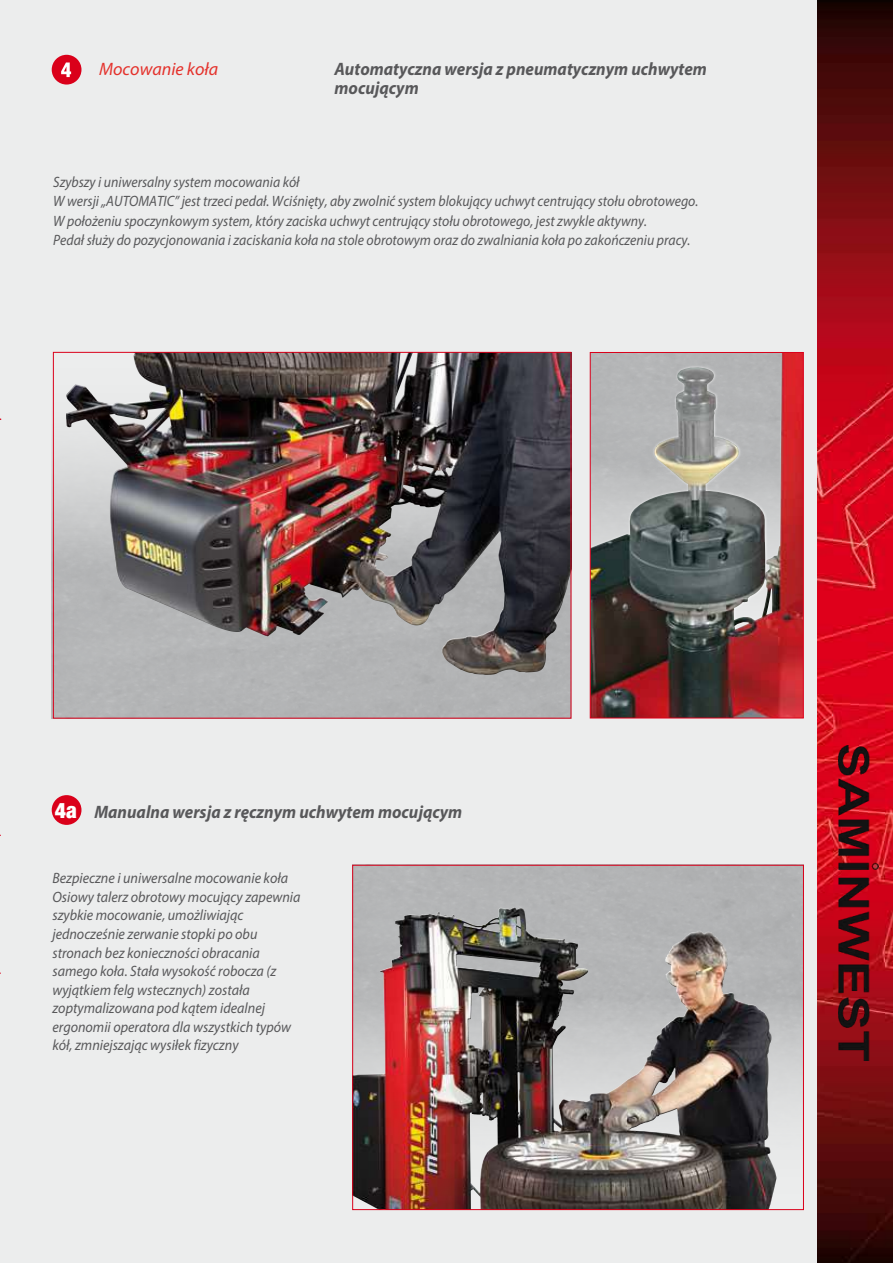
<style>
.page{position:relative;width:893px;height:1263px;background:#fff}
.page>*{position:absolute;margin:0;border:0;box-sizing:border-box;transform-origin:0 0}
.t1{font:900 condensed 21.6px "Helvetica Neue";color:#fff}
.t2{font:italic 700 18px/18.6px "Myriad Pro";color:#58585a;scale:.94 1}
.t3{font:italic 18px "Myriad Pro";color:#e4312b}
.t4{font:italic 15px/18.6px "Myriad Pro";color:#58585a;scale:.94 1}
.t5{font:italic 15px/19.5px "Myriad Pro";color:#58585a;scale:.92 1}
</style>
<div class="page">
<div style="left:0;top:0;width:817px;height:1263px;background:#eceded"></div>
<img style="left:818px;top:0;width:75px;height:1263px">
<img style="left:52px;top:352px;width:517px;height:366px">
<div style="left:353px;top:908px;width:450px;height:301px;background:#000;opacity:.75"></div>
<div style="left:352px;top:865px;width:452px;height:345px;border:1px solid #da001a"></div>
<div style="left:52px;top:55px;width:29px;height:30px;background:#da001a;border-radius:50%"></div>
<svg style="left:61px;top:63px;width:10px;height:14px"></svg>
<div style="left:67px;top:675px;width:502px;height:23px;background:#b3b4b5"></div>
<div style="left:67px;top:352px;width:504px;height:323px;background:#000;opacity:.45"></div>
<div style="left:52px;top:795px;width:29px;height:30px;background:#da001a;border-radius:50%"></div>
<img style="left:592px;top:354px;width:210px;height:362px">
<div style="left:590px;top:352px;width:214px;height:366px;border:1px solid #da001a"></div>
<img style="left:838px;top:745px;width:40px;height:316px">
<p class="t3" style="left:99px;top:58px;width:120px">Mocowanie koła</p>
<p class="t2" style="left:334px;top:59px;width:398px">Automatyczna wersja z pneumatycznym uchwytem mocującym</p>
<p class="t5" style="left:53px;top:171px;width:703px">Szybszy i uniwersalny system mocowania kół<br>W wersji „AUTOMATIC” jest trzeci pedał. Wciśnięty, aby zwolnić system blokujący uchwyt centrujący stołu obrotowego.<br>W położeniu spoczynkowym system, który zaciska uchwyt centrujący stołu obrotowego, jest zwykle aktywny.<br>Pedał służy do pozycjonowania i zaciskania koła na stole obrotowym oraz do zwalniania koła po zakończeniu pracy.</p>
<h1 class="t1" style="left:55px;top:793px;width:24px">4a</h1>
<p class="t2" style="left:94px;top:801px;width:393px">Manualna wersja z ręcznym uchwytem mocującym</p>
<p class="t4" style="left:52px;top:869px;width:265px">Bezpieczne i uniwersalne mocowanie koła Osiowy talerz obrotowy mocujący zapewnia szybkie mocowanie, umożliwiając jednocześnie zerwanie stopki po obu stronach bez konieczności obracania samego koła. Stała wysokość robocza (z wyjątkiem felg wstecznych) została zoptymalizowana pod kątem idealnej ergonomii operatora dla wszystkich typów kół, zmniejszając wysiłek fizyczny</p>
</div>
